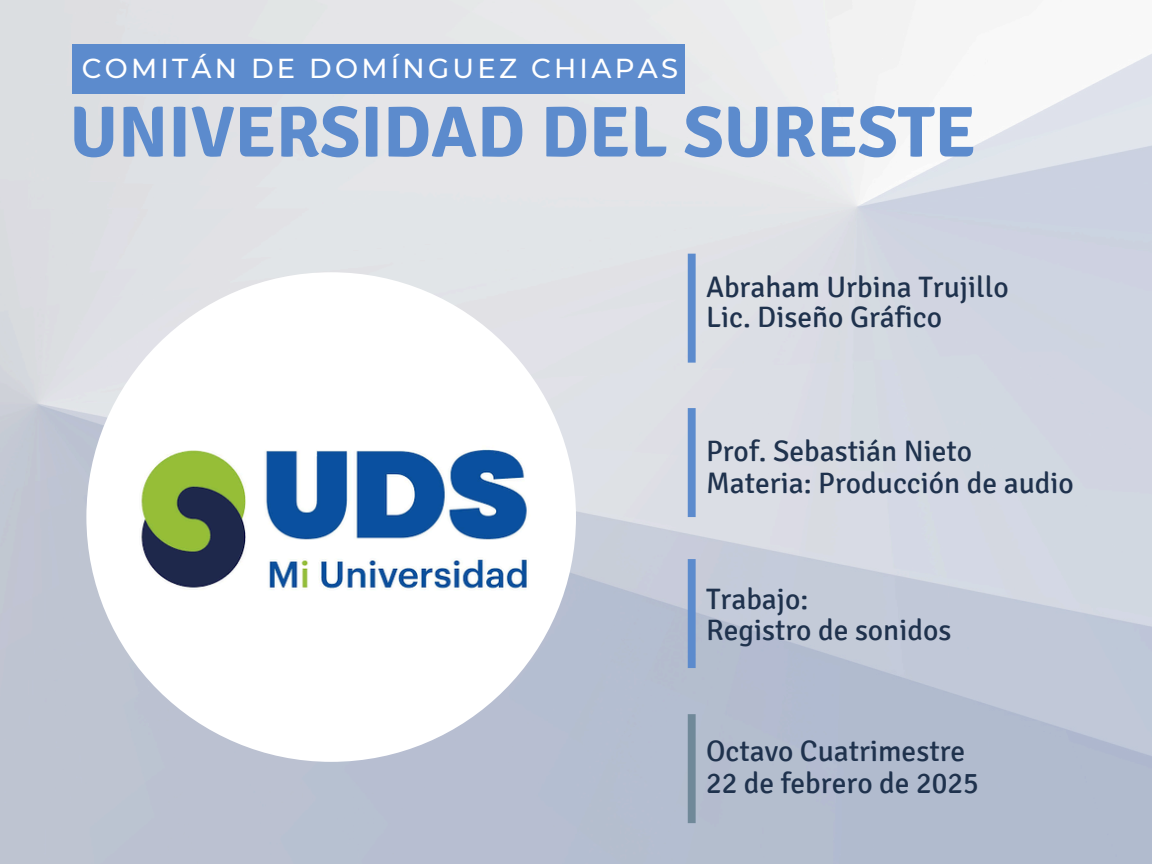
<style>
.page{position:relative;width:1152px;height:864px;background:#fff}
.page>*{position:absolute;margin:0;border:0;box-sizing:border-box;transform-origin:0 0}
.t1{font:700 72px "Signika";color:#5c8bcd}
.t2{font:29.55px "Signika";color:#1f324d}
.t3{font:500 27.45px "Montserrat";letter-spacing:.12em;color:#fff}
</style>
<div class="page">
<img style="left:0;top:0;width:1152px;height:864px">
<div style="left:688px;top:254px;width:8px;height:109px;background:#5c8bcd"></div>
<div style="left:688px;top:408px;width:8px;height:109px;background:#5c8bcd"></div>
<div style="left:688px;top:559px;width:8px;height:109px;background:#5c8bcd"></div>
<div style="left:688px;top:714px;width:8px;height:109px;background:#708999"></div>
<div style="left:72px;top:44px;width:612px;height:50px;background:#5c8bcd"></div>
<img style="left:86px;top:272px;width:490px;height:490px;border-radius:50%">
<h1 class="t3" style="left:82px;top:51px;width:598px">COMITÁN DE DOMÍNGUEZ CHIAPAS</h1>
<p class="t1" style="left:70px;top:89px;width:908px">UNIVERSIDAD DEL SURESTE</p>
<p class="t2" style="left:706px;top:270px;width:304px">Abraham Urbina Trujillo</p>
<p class="t2" style="left:706px;top:299px;width:238px">Lic. Diseño Gráfico</p>
<p class="t2" style="left:706px;top:434px;width:268px">Prof. Sebastián Nieto</p>
<p class="t2" style="left:706px;top:465px;width:369px">Materia: Producción de audio</p>
<p class="t2" style="left:706px;top:581px;width:104px">Trabajo:</p>
<p class="t2" style="left:706px;top:612px;width:247px">Registro de sonidos</p>
<p class="t2" style="left:706px;top:734px;width:261px">Octavo Cuatrimestre</p>
<p class="t2" style="left:706px;top:765px;width:274px">22 de febrero de 2025</p>
</div>
